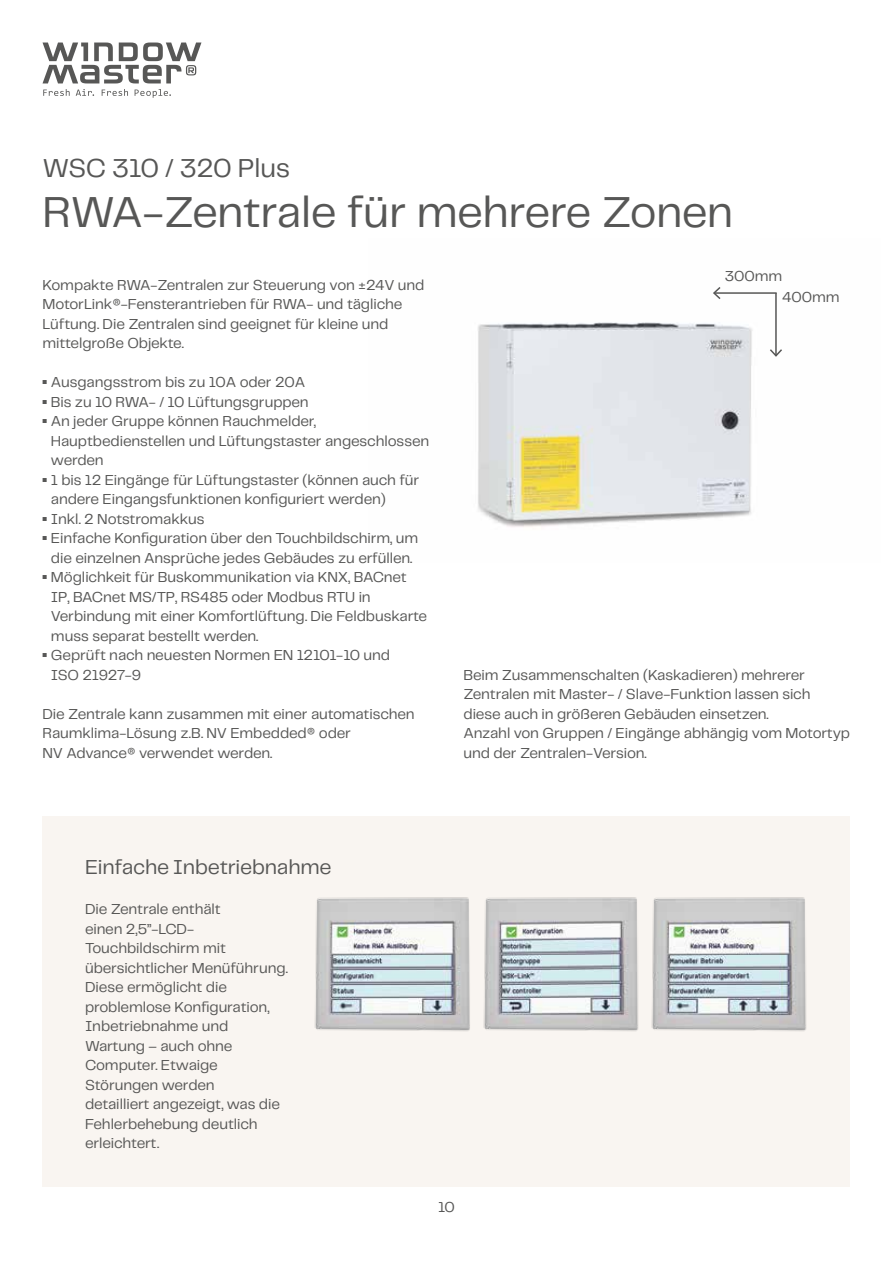
<style>
.page{position:relative;width:893px;height:1263px;background:#fff}
.page>*{position:absolute;margin:0;border:0;box-sizing:border-box;transform-origin:0 0}
.t1{font:45px "Telegraf";letter-spacing:-.015em;color:#575756}
.t2{font:27px "Telegraf";letter-spacing:-.015em;color:#575756}
.t3{font:21px "Telegraf";letter-spacing:-.01em;color:#575756}
.t4{font:15px/19.5px "Telegraf";letter-spacing:-.01em;color:#575756}
</style>
<div class="page">
<svg style="left:43px;top:43px;width:158px;height:40px"></svg>
<svg style="left:43px;top:89px;width:27px;height:7px"></svg>
<svg style="left:76px;top:89px;width:18px;height:7px"></svg>
<svg style="left:102px;top:89px;width:26px;height:7px"></svg>
<svg style="left:135px;top:89px;width:36px;height:9px"></svg>
<img style="left:478px;top:322px;width:275px;height:205px">
<hr style="left:714px;top:292px;width:63px;height:2px;background:#575756">
<svg style="left:713px;top:287px;width:9px;height:12px"></svg>
<hr style="left:775px;top:293px;width:2px;height:63px;background:#575756">
<svg style="left:770px;top:348px;width:12px;height:9px"></svg>
<div style="left:43px;top:816px;width:807px;height:371px;background:#f9f5f1"></div>
<img style="left:314px;top:897px;width:156px;height:134px">
<img style="left:483px;top:897px;width:156px;height:134px">
<img style="left:651px;top:897px;width:156px;height:134px">
<h2 class="t2" style="left:43px;top:150px;width:249px">WSC 310 / 320 Plus</h2>
<h1 class="t1" style="left:43px;top:182px;width:692px">RWA-Zentrale für mehrere Zonen</h1>
<p class="t4" style="left:43px;top:275px;width:384px">Kompakte RWA-Zentralen zur Steuerung von ±24V und MotorLink®-Fensterantrieben für RWA- und tägliche Lüftung. Die Zentralen sind geeignet für kleine und mittelgroße Objekte.</p>
<p class="t4" style="left:43px;top:372px;width:264px"><sup>■</sup> Ausgangsstrom bis zu 10A oder 20A</p>
<p class="t4" style="left:43px;top:392px;width:268px"><sup>■</sup> Bis zu 10 RWA- / 10 Lüftungsgruppen</p>
<p class="t4" style="left:51px;top:411px;width:380px;text-indent:-8px"><sup>■</sup> An jeder Gruppe können Rauchmelder,<br>Hauptbedienstellen und Lüftungstaster angeschlossen werden</p>
<p class="t4" style="left:51px;top:470px;width:370px;text-indent:-8px"><sup>■</sup> 1 bis 12 Eingänge für Lüftungstaster (können auch für andere Eingangsfunktionen konfiguriert werden)</p>
<p class="t4" style="left:43px;top:509px;width:164px"><sup>■</sup> Inkl. 2 Notstromakkus</p>
<p class="t4" style="left:43px;top:528px;width:377px;text-align:center"><sup>■</sup> Einfache Konfiguration über den Touchbildschirm, um die einzelnen Ansprüche jedes Gebäudes zu erfüllen.</p>
<p class="t4" style="left:51px;top:567px;width:378px;text-indent:-8px"><sup>■</sup> Möglichkeit für Buskommunikation via KNX, BACnet IP, BACnet MS/TP, RS485 oder Modbus RTU in Verbindung mit einer Komfortlüftung. Die Feldbuskarte muss separat bestellt werden.</p>
<p class="t4" style="left:51px;top:645px;width:341px;text-indent:-8px"><sup>■</sup> Geprüft nach neuesten Normen EN 12101-10 und<br>ISO 21927-9</p>
<p class="t4" style="left:43px;top:704px;width:374px">Die Zentrale kann zusammen mit einer automatischen<br>Raumklima-Lösung z.B. NV Embedded® oder<br>NV Advance® verwendet werden.</p>
<p class="t4" style="left:725px;top:266px;width:59px">300mm</p>
<p class="t4" style="left:782px;top:286px;width:59px">400mm</p>
<p class="t4" style="left:463px;top:665px;width:388px">Beim Zusammenschalten (Kaskadieren) mehrerer Zentralen mit Master- / Slave-Funktion lassen sich diese auch in größeren Gebäuden einsetzen.<br>Anzahl von Gruppen / Eingänge abhängig vom Motortyp und der Zentralen-Version.</p>
<h3 class="t3" style="left:85px;top:853px;width:248px">Einfache Inbetriebnahme</h3>
<p class="t4" style="left:85px;top:899px;width:205px">Die Zentrale enthält<br>einen 2,5”-LCD-<br>Touchbildschirm mit übersichtlicher Menüführung.<br>Diese ermöglicht die problemlose Konfiguration,<br>Inbetriebnahme und<br>Wartung – auch ohne<br>Computer. Etwaige<br>Störungen werden<br>detailliert angezeigt, was die<br>Fehlerbehebung deutlich erleichtert.</p>
<p class="t4" style="left:438px;top:1197px;width:18px">10</p>
</div>
